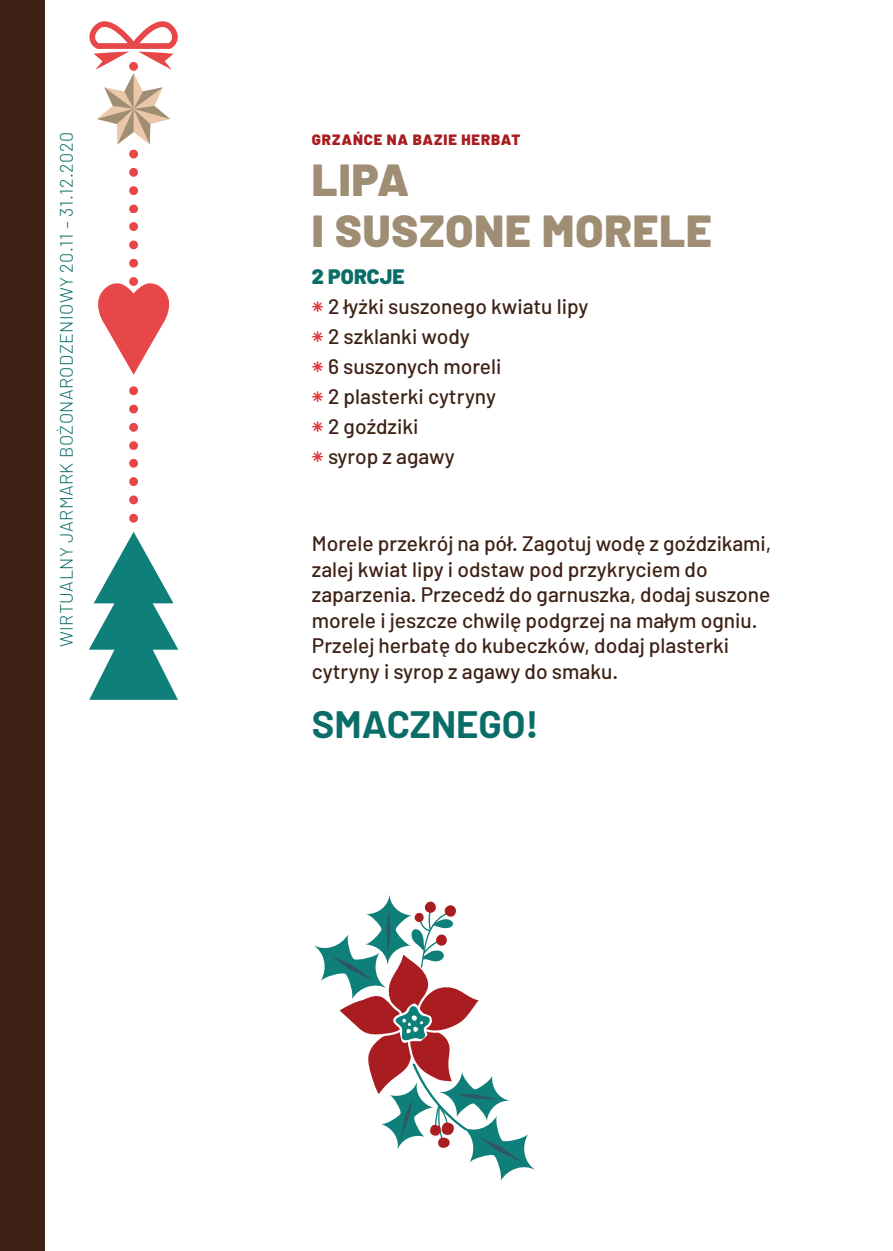
<style>
.page{position:relative;width:893px;height:1251px;background:#fff}
.page>*{position:absolute;margin:0;border:0;box-sizing:border-box;transform-origin:0 0}
.t1{font:900 45px/51px "Barlow";letter-spacing:.02em;color:#9f8e74}
.t2{font:700 38.25px "Barlow";color:#0b6d67}
.t3{font:500 21px/25.5px "Barlow";color:#3e2115}
.t4{font:900 21px "Barlow";letter-spacing:.005em;color:#0b6d67}
.t5{font:300 18px "Barlow";letter-spacing:.025em;color:#0b6d67}
.t6{font:900 15px "Barlow";letter-spacing:.06em;color:#a91d21}
</style>
<div class="page">
<div style="left:0;top:0;width:45px;height:1250px;background:#3e2114"></div>
<svg style="left:313px;top:894px;width:223px;height:287px"></svg>
<svg style="left:98px;top:283px;width:72px;height:92px"></svg>
<div style="left:129px;top:204px;width:9px;height:9px;background:#e84749;border-radius:50%"></div>
<div style="left:129px;top:186px;width:9px;height:9px;background:#e84749;border-radius:50%"></div>
<div style="left:129px;top:168px;width:9px;height:9px;background:#e84749;border-radius:50%"></div>
<div style="left:129px;top:149px;width:9px;height:9px;background:#e84749;border-radius:50%"></div>
<div style="left:129px;top:277px;width:9px;height:9px;background:#e84749;border-radius:50%"></div>
<div style="left:129px;top:259px;width:9px;height:8px;background:#e84749;border-radius:50%"></div>
<div style="left:129px;top:240px;width:9px;height:9px;background:#e84749;border-radius:50%"></div>
<div style="left:129px;top:222px;width:9px;height:9px;background:#e84749;border-radius:50%"></div>
<div style="left:129px;top:441px;width:9px;height:9px;background:#e84749;border-radius:50%"></div>
<div style="left:129px;top:423px;width:9px;height:8px;background:#e84749;border-radius:50%"></div>
<div style="left:129px;top:404px;width:9px;height:9px;background:#e84749;border-radius:50%"></div>
<div style="left:129px;top:386px;width:9px;height:9px;background:#e84749;border-radius:50%"></div>
<div style="left:129px;top:513px;width:9px;height:9px;background:#e84749;border-radius:50%"></div>
<div style="left:129px;top:495px;width:9px;height:9px;background:#e84749;border-radius:50%"></div>
<div style="left:129px;top:477px;width:9px;height:9px;background:#e84749;border-radius:50%"></div>
<div style="left:129px;top:459px;width:9px;height:8px;background:#e84749;border-radius:50%"></div>
<div style="left:129px;top:449px;width:9px;height:9px;background:#fff;border-radius:50%"></div>
<svg style="left:89px;top:21px;width:89px;height:123px"></svg>
<svg style="left:89px;top:532px;width:89px;height:167px"></svg>
<p class="t5" style="left:55px;top:647px;width:516px;rotate:-90deg">WIRTUALNY JARMARK BOŻONARODZENIOWY 20.11 – 31.12.2020</p>
<p class="t6" style="left:312px;top:130px;width:210px">GRZAŃCE NA BAZIE HERBAT</p>
<h1 class="t1" style="left:312px;top:155px;width:401px">LIPA<br>I SUSZONE MORELE</h1>
<p class="t4" style="left:312px;top:263px;width:94px">2 PORCJE</p>
<p class="t3" style="left:328px;top:290px;width:262px;line-height:30px">2 łyżki suszonego kwiatu lipy<br>2 szklanki wody<br>6 suszonych moreli<br>2 plasterki cytryny<br>2 goździki<br>syrop z agawy</p>
<p class="t3" style="left:312px;top:530px;width:461px">Morele przekrój na pół. Zagotuj wodę z goździkami, zalej kwiat lipy i odstaw pod przykryciem do zaparzenia. Przecedź do garnuszka, dodaj suszone morele i jeszcze chwilę podgrzej na małym ogniu.<br>Przelej herbatę do kubeczków, dodaj plasterki cytryny i syrop z agawy do smaku.</p>
<h2 class="t2" style="left:312px;top:700px;width:228px">SMACZNEGO!</h2>
</div>
